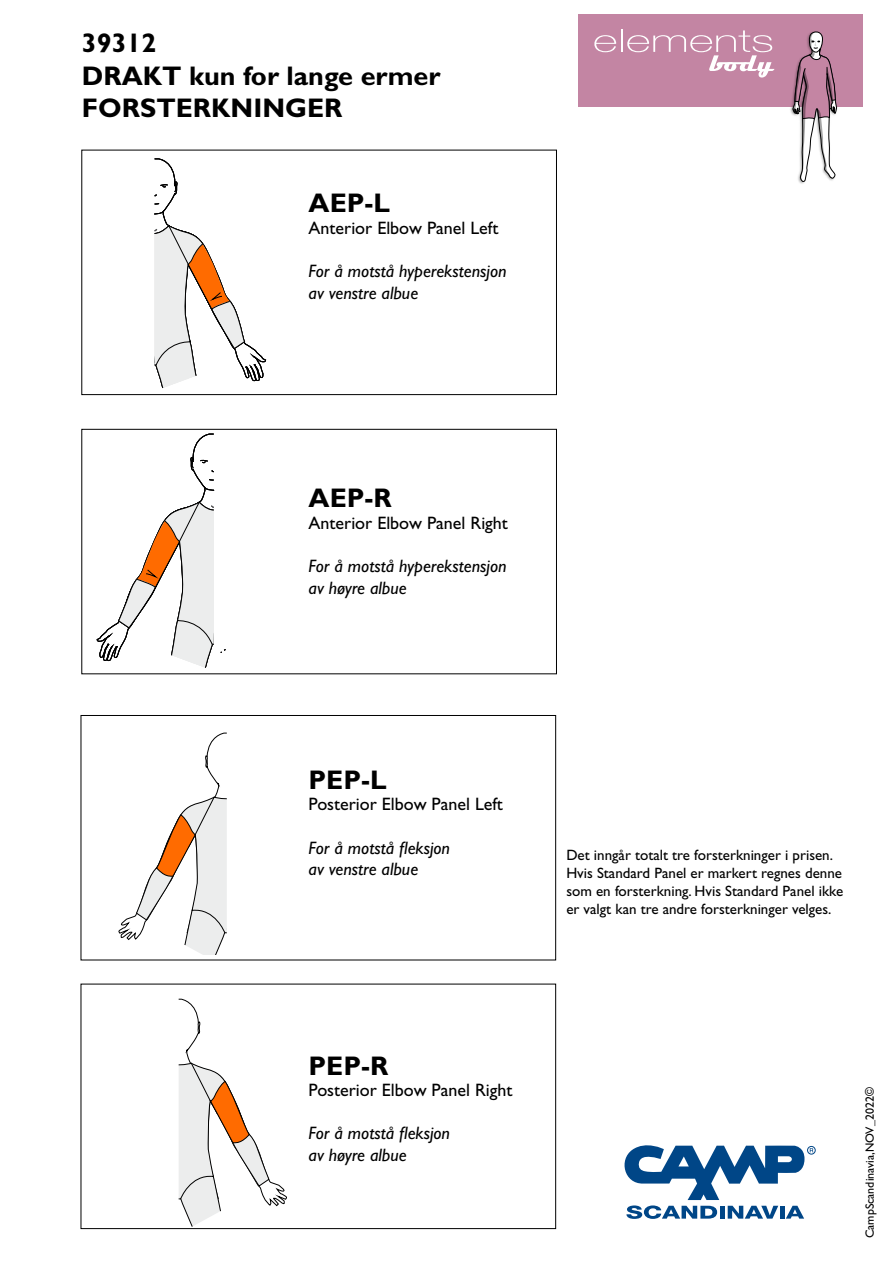
<style>
.page{position:relative;width:893px;height:1263px;background:#fff}
.page>*{position:absolute;margin:0;border:0;box-sizing:border-box;transform-origin:0 0}
.t1{font:700 27px/32.4px "Gill Sans Std";color:#000}
.t2{font:italic 18px/21.6px "Gill Sans Std";color:#000}
.t3{font:18px "Gill Sans Std";color:#000}
.t4{font:15px/18px "Gill Sans Std";color:#000}
.t5{font:12px "Gill Sans Std";color:#000}
</style>
<div class="page">
<div style="left:82px;top:150px;width:475px;height:245px;border:1px solid #000"></div>
<div style="left:82px;top:429px;width:475px;height:245px;border:1px solid #000"></div>
<svg style="left:624px;top:1145px;width:189px;height:74px"></svg>
<div style="left:807px;top:1146px;width:8px;height:8px;border:1px solid #004687;border-radius:50%"></div>
<div style="left:81px;top:715px;width:475px;height:245px;border:1px solid #000"></div>
<div style="left:81px;top:984px;width:475px;height:245px;border:1px solid #000"></div>
<svg style="left:118px;top:733px;width:109px;height:221px"></svg>
<svg style="left:178px;top:999px;width:109px;height:231px"></svg>
<div style="left:578px;top:15px;width:285px;height:92px;background:#c385a3"></div>
<svg style="left:594px;top:35px;width:22px;height:17px"></svg>
<hr style="left:621px;top:29px;width:2px;height:23px;background:#fff">
<svg style="left:627px;top:30px;width:147px;height:48px"></svg>
<img style="left:790px;top:96px;width:48px;height:88px">
<svg style="left:793px;top:31px;width:44px;height:151px"></svg>
<svg style="left:154px;top:158px;width:112px;height:230px"></svg>
<svg style="left:97px;top:434px;width:129px;height:234px"></svg>
<h1 class="t1" style="left:82px;top:27px;width:360px">39312<br>DRAKT kun for lange ermer<br>FORSTERKNINGER</h1>
<h1 class="t1" style="left:309px;top:187px;width:83px">AEP-L</h1>
<p class="t3" style="left:309px;top:218px;width:191px">Anterior Elbow Panel Left</p>
<p class="t2" style="left:309px;top:261px;width:199px">For å motstå hyperekstensjon av venstre albue</p>
<h1 class="t1" style="left:309px;top:482px;width:85px">AEP-R</h1>
<p class="t3" style="left:309px;top:513px;width:201px">Anterior Elbow Panel Right</p>
<p class="t2" style="left:309px;top:555px;width:199px">For å motstå hyperekstensjon av høyre albue</p>
<h1 class="t1" style="left:309px;top:763px;width:80px">PEP-L</h1>
<p class="t3" style="left:309px;top:794px;width:196px">Posterior Elbow Panel Left</p>
<p class="t2" style="left:309px;top:837px;width:143px">For å motstå fleksjon av venstre albue</p>
<p class="t4" style="left:566px;top:846px;width:278px">Det inngår totalt tre forsterkninger i prisen.<br>Hvis Standard Panel er markert regnes denne som en forsterkning. Hvis Standard Panel ikke er valgt kan tre andre forsterkninger velges.</p>
<h1 class="t1" style="left:309px;top:1049px;width:81px">PEP-R</h1>
<p class="t3" style="left:309px;top:1080px;width:205px">Posterior Elbow Panel Right</p>
<p class="t2" style="left:309px;top:1122px;width:143px">For å motstå fleksjon av høyre albue</p>
<p class="t5" style="left:863px;top:1238px;width:152px;rotate:-90deg">CampScandinavia,NOV_2022©</p>
</div>
